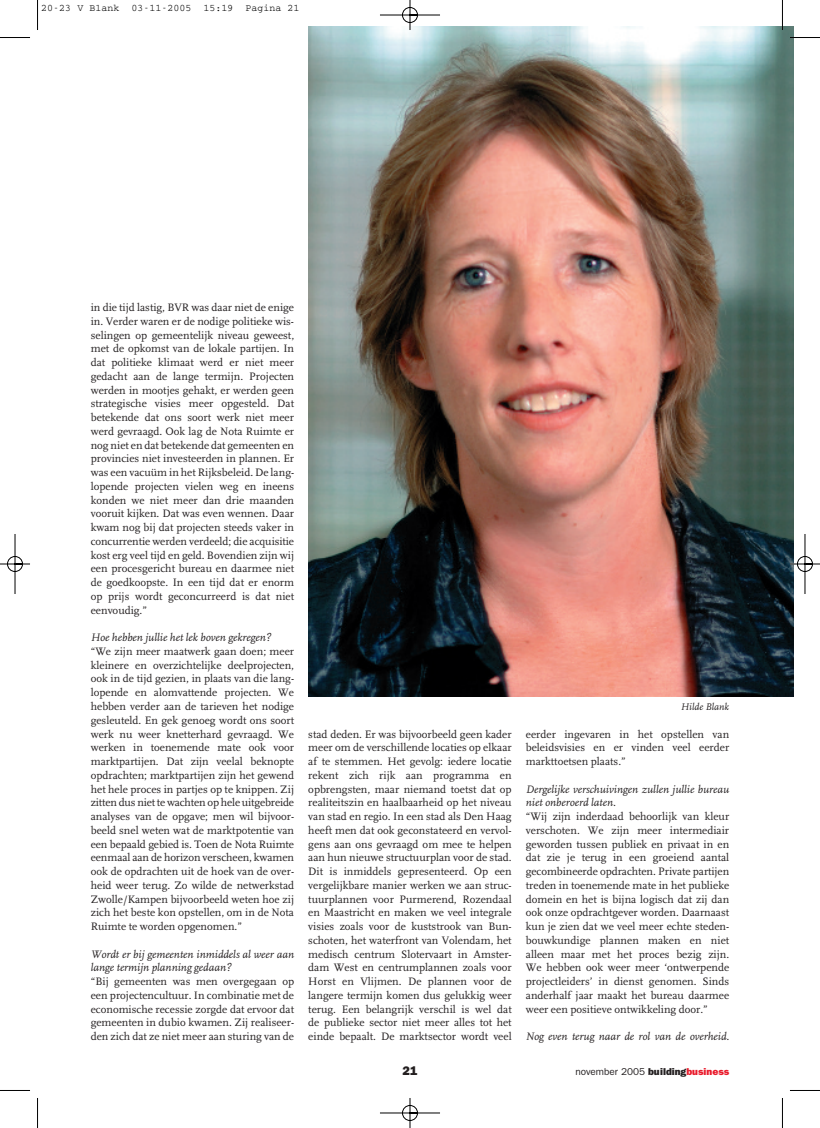
<style>
.page{position:relative;width:820px;height:1128px;background:#fff}
.page>*{position:absolute;margin:0;border:0;box-sizing:border-box;transform-origin:0 0}
.t1{font:800 12.5px "Franklin Gothic";color:#231f20}
.t2{font:11.25px/13.8px "FF Scala";color:#231f20;text-align:justify}
.t3{font:italic 11.25px/13.8px "FF Scala";color:#231f20}
.t4{font:10px "Courier";color:#000}
.t5{font:10px "Franklin Gothic";color:#231f20}
.t6{font:italic 10px "FF Scala";color:#231f20}
.s1{font-weight:800}
.s2{font-weight:800;color:#e91b2c}
</style>
<div class="page">
<img style="left:0;top:0;width:819px;height:1127px">
<p class="t4" style="left:41px;top:5px;width:260px">20-23 V Blank 03-11-2005 15:19 Pagina 21</p>
<p class="t2" style="left:91px;top:300px;width:205px">in die tijd lastig, BVR was daar niet de enige in. Verder waren er de nodige politieke wis&shy;selingen op gemeentelijk niveau geweest, met de opkomst van de lokale partijen. In dat politieke klimaat werd er niet meer gedacht aan de lange termijn. Projecten werden in mootjes gehakt, er werden geen strategische visies meer opgesteld. Dat betekende dat ons soort werk niet meer werd gevraagd. Ook lag de Nota Ruimte er nog niet en dat betekende dat gemeenten en provincies niet investeerden in plannen. Er was een vacuüm in het Rijksbeleid. De lang&shy;lopende projecten vielen weg en ineens konden we niet meer dan drie maanden vooruit kijken. Dat was even wennen. Daar kwam nog bij dat projecten steeds vaker in concurrentie werden verdeeld; die acquisitie kost erg veel tijd en geld. Bovendien zijn wij een procesgericht bureau en daarmee niet de goedkoopste. In een tijd dat er enorm op prijs wordt geconcurreerd is dat niet eenvoudig.”</p>
<p class="t3" style="left:91px;top:630px;width:182px">Hoe hebben jullie het lek boven gekregen?</p>
<p class="t2" style="left:91px;top:644px;width:205px">“We zijn meer maatwerk gaan doen; meer kleinere en overzichtelijke deelprojecten, ook in de tijd gezien, in plaats van die lang&shy;lopende en alomvattende projecten. We hebben verder aan de tarieven het nodige gesleuteld. En gek genoeg wordt ons soort werk nu weer knetterhard gevraagd. We werken in toenemende mate ook voor marktpartijen. Dat zijn veelal beknopte opdrachten; marktpartijen zijn het gewend het hele proces in partjes op te knippen. Zij zitten dus niet te wachten op hele uitgebreide analyses van de opgave; men wil bijvoor&shy;beeld snel weten wat de marktpotentie van een bepaald gebied is. Toen de Nota Ruimte eenmaal aan de horizon verscheen, kwamen ook de opdrachten uit de hoek van de over&shy;heid weer terug. Zo wilde de netwerkstad Zwolle/Kampen bijvoorbeeld weten hoe zij zich het beste kon opstellen, om in de Nota Ruimte te worden opgenomen.”</p>
<p class="t3" style="left:91px;top:946px;width:205px">Wordt er bij gemeenten inmiddels al weer aan lange termijn planning gedaan?</p>
<p class="t2" style="left:91px;top:974px;width:205px">“Bij gemeenten was men overgegaan op een projectencultuur. In combinatie met de economische recessie zorgde dat ervoor dat gemeenten in dubio kwamen. Zij realiseer&shy;den zich dat ze niet meer aan sturing van de</p>
<p class="t6" style="left:680px;top:700px;width:50px">Hilde Blank</p>
<p class="t2" style="left:308px;top:726px;width:205px">stad deden. Er was bijvoorbeeld geen kader meer om de verschillende locaties op elkaar af te stemmen. Het gevolg: iedere locatie rekent zich rijk aan programma en opbrengsten, maar niemand toetst dat op realiteitszin en haalbaarheid op het niveau van stad en regio. In een stad als Den Haag heeft men dat ook geconstateerd en vervol&shy;gens aan ons gevraagd om mee te helpen aan hun nieuwe structuurplan voor de stad.<br>Dit is inmiddels gepresenteerd. Op een vergelijkbare manier werken we aan struc&shy;tuurplannen voor Purmerend, Rozendaal en Maastricht en maken we veel integrale visies zoals voor de kuststrook van Bun&shy;schoten, het waterfront van Volendam, het medisch centrum Slotervaart in Amster&shy;dam West en centrumplannen zoals voor Horst en Vlijmen. De plannen voor de langere termijn komen dus gelukkig weer terug. Een belangrijk verschil is wel dat de publieke sector niet meer alles tot het einde bepaalt. De marktsector wordt veel</p>
<p class="t2" style="left:525px;top:726px;width:205px">eerder ingevaren in het opstellen van beleidsvisies en er vinden veel eerder markttoetsen plaats.”</p>
<p class="t3" style="left:525px;top:781px;width:205px">Dergelijke verschuivingen zullen jullie bureau niet onberoerd laten.</p>
<p class="t2" style="left:525px;top:809px;width:205px">“Wij zijn inderdaad behoorlijk van kleur verschoten. We zijn meer intermediair geworden tussen publiek en privaat in en dat zie je terug in een groeiend aantal gecombineerde opdrachten. Private partijen treden in toenemende mate in het publieke domein en het is bijna logisch dat zij dan ook onze opdrachtgever worden. Daarnaast kun je zien dat we veel meer echte steden&shy;bouwkundige plannen maken en niet alleen maar met het proces bezig zijn.<br>We hebben ook weer meer ‘ontwerpende projectleiders’ in dienst genomen. Sinds anderhalf jaar maakt het bureau daarmee weer een positieve ontwikkeling door.”</p>
<p class="t3" style="left:525px;top:1029px;width:205px">Nog even terug naar de rol van de overheid.</p>
<p class="t1" style="left:402px;top:1062px;width:16px">21</p>
<p class="t5" style="left:575px;top:1065px;width:155px">november 2005 <span class="s1">building</span><span class="s2">business</span></p>
</div>
